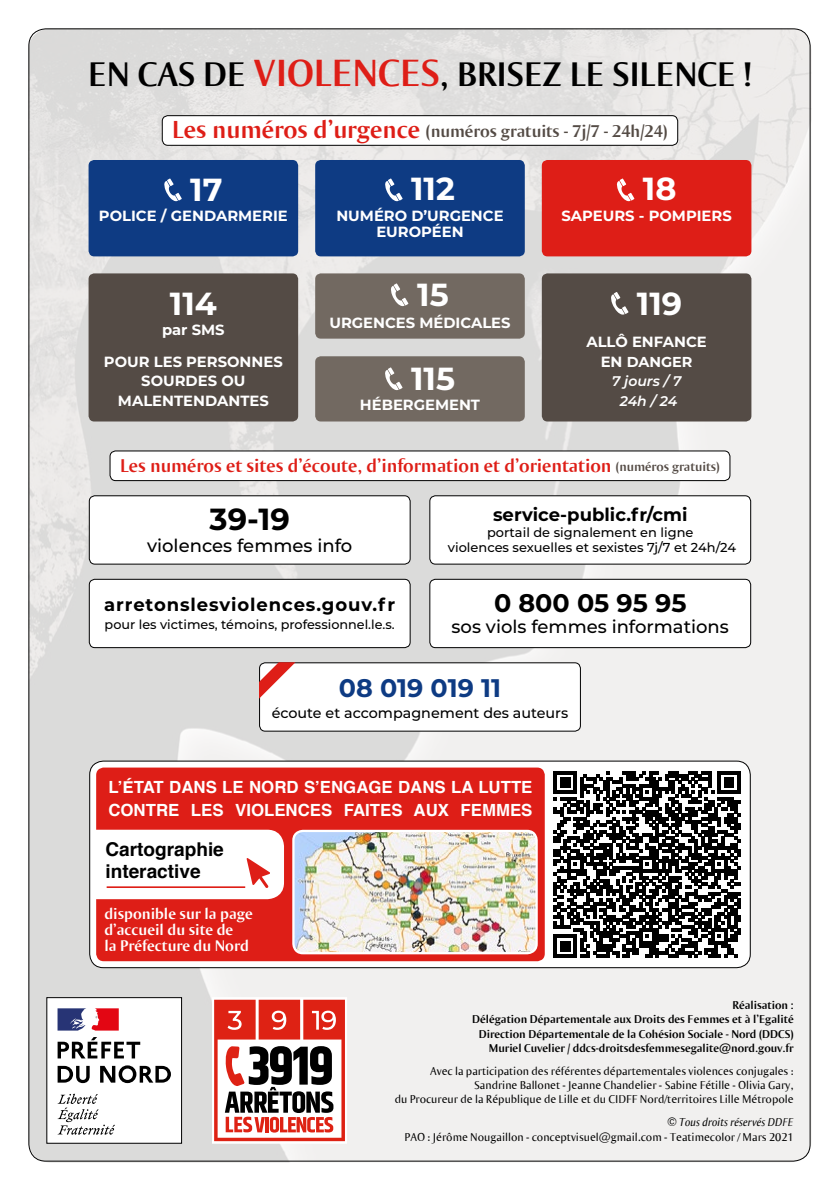
<style>
.page{position:relative;width:840px;height:1191px;background:#fff}
.page>*{position:absolute;margin:0;border:0;box-sizing:border-box;transform-origin:0 0}
.t1{font:700 36px "Ogirema";color:#000}
.t2{font:700 31.8px "Montserrat";color:#fff}
.t3{font:700 30.4px "Montserrat";color:#000}
.t4{font:700 25.4px "Montserrat";color:#0e3b83}
.t5{font:700 25.4px "Montserrat";color:#000}
.t6{font:700 19.6px "Ogirema";color:#de1e17}
.t7{font:700 19px/22.8px "Helvetica";color:#000}
.t8{font:700 18px "Ogirema";color:#544b45}
.t9{font:500 18px "Montserrat";color:#000}
.t10{font:700 18px "Montserrat";letter-spacing:.05em;color:#000}
.t11{font:700 18px "Montserrat";color:#000}
.t12{font:700 16.8px/22.4px "Helvetica";color:#fff}
.t13{font:700 16.2px/16px "Ogirema";color:#fff}
.t14{font:700 14.8px/19.8px "Montserrat";color:#fff;text-align:center}
.t15{font:500 14.4px "Montserrat";color:#000}
.t16{font:700 14.4px "Montserrat";color:#fff}
.t17{font:italic 600 14px/19.8px "Montserrat";color:#fff;text-align:center}
.t18{font:500 13px/15.6px "Montserrat";color:#000;text-align:center}
.t19{font:500 12.8px "Montserrat";color:#000}
.t20{font:12px/14.4px "Ogirema";color:#000;text-align:right}
.t21{font:700 12px/14.4px "Ogirema";color:#000;text-align:right}
.t22{font:italic 12px "Ogirema";color:#000}
.s1{font-size:40px;color:#de1e17}
.s2{font-size:26px;color:#de1e17}
.s3{font-size:14.8px}
.s4{font-size:13.6px;color:#544b45}
.s5{font-family:"Montserrat"}
</style>
<div class="page">
<img style="left:29px;top:28px;width:782px;height:1134px">
<div style="left:259px;top:663px;width:321px;height:68px;background:#fff;border-radius:6px"></div>
<div style="left:259px;top:662px;width:321px;height:69px;border:1px solid #000;border-radius:6px"></div>
<div style="left:429px;top:579px;width:321px;height:68px;background:#fff;border-radius:6px"></div>
<div style="left:429px;top:579px;width:321px;height:69px;border:1px solid #000;border-radius:6px"></div>
<div style="left:89px;top:579px;width:321px;height:68px;background:#fff;border-radius:6px"></div>
<div style="left:89px;top:579px;width:321px;height:69px;border:1px solid #000;border-radius:6px"></div>
<div style="left:429px;top:496px;width:321px;height:68px;background:#fff;border-radius:6px"></div>
<div style="left:429px;top:495px;width:321px;height:69px;border:1px solid #000;border-radius:6px"></div>
<div style="left:89px;top:496px;width:321px;height:68px;background:#fff;border-radius:6px"></div>
<div style="left:89px;top:495px;width:321px;height:69px;border:1px solid #000;border-radius:6px"></div>
<div style="left:110px;top:451px;width:619px;height:29px;background:#fff;border-radius:6px"></div>
<div style="left:109px;top:450px;width:621px;height:31px;border:1px solid #000;border-radius:6px"></div>
<div style="left:162px;top:116px;width:515px;height:29px;background:#fff;border-radius:6px"></div>
<div style="left:162px;top:115px;width:515px;height:31px;border:1px solid #000;border-radius:6px"></div>
<div style="left:88px;top:273px;width:210px;height:148px;background:#544b45;border-radius:6px"></div>
<div style="left:88px;top:160px;width:210px;height:96px;background:#0e3b83;border-radius:6px"></div>
<svg style="left:164px;top:178px;width:18px;height:23px"></svg>
<div style="left:315px;top:160px;width:209px;height:96px;background:#0e3b83;border-radius:6px"></div>
<svg style="left:385px;top:178px;width:17px;height:23px"></svg>
<div style="left:541px;top:160px;width:210px;height:96px;background:#de1e17;border-radius:6px"></div>
<svg style="left:616px;top:178px;width:18px;height:23px"></svg>
<div style="left:541px;top:273px;width:210px;height:148px;background:#544b45;border-radius:6px"></div>
<svg style="left:611px;top:292px;width:17px;height:22px"></svg>
<div style="left:315px;top:273px;width:209px;height:66px;background:#726961;border-radius:6px"></div>
<svg style="left:391px;top:284px;width:17px;height:22px"></svg>
<div style="left:315px;top:356px;width:209px;height:65px;background:#726961;border-radius:6px"></div>
<svg style="left:385px;top:367px;width:17px;height:23px"></svg>
<div style="left:90px;top:761px;width:659px;height:206px;background:#fff;border-radius:14px"></div>
<div style="left:89px;top:760px;width:661px;height:208px;border:1px solid #000;border-radius:14px"></div>
<div style="left:96px;top:767px;width:448px;height:194px;background:#de1e17;border-radius:8px"></div>
<svg style="left:553px;top:771px;width:187px;height:186px"></svg>
<svg style="left:96px;top:829px;width:188px;height:70px;background:#fdf1f1"></svg>
<img style="left:295px;top:832px;width:241px;height:121px">
<div style="left:292px;top:829px;width:245px;height:125px;border:2px solid #fff;border-radius:10px"></div>
<div style="left:212px;top:997px;width:135px;height:146px;background:#fff;border:2px solid #fff"></div>
<svg style="left:214px;top:999px;width:131px;height:142px"></svg>
<div style="left:47px;top:998px;width:134px;height:145px;background:#fff"></div>
<svg style="left:58px;top:1037px;width:82px;height:21px"></svg>
<svg style="left:58px;top:1065px;width:32px;height:18px"></svg>
<svg style="left:100px;top:1065px;width:71px;height:18px"></svg>
<svg style="left:58px;top:1093px;width:57px;height:41px"></svg>
<svg style="left:57px;top:1008px;width:29px;height:22px"></svg>
<svg style="left:92px;top:1008px;width:27px;height:22px"></svg>
<div style="left:46px;top:997px;width:136px;height:146px;border:1px solid #000"></div>
<svg style="left:259px;top:662px;width:36px;height:36px"></svg>
<h1 class="t1" style="left:88px;top:52px;width:664px">EN CAS DE <span class="s1">VIOLENCES</span>, BRISEZ LE SILENCE !</h1>
<h3 class="t8" style="left:172px;top:119px;width:496px"><span class="s2">Les numéros d’urgence</span> (numéros gratuits - 7j/7 - 24h/24)</h3>
<h2 class="t2" style="left:190px;top:167px;width:34px">17</h2>
<h2 class="t2" style="left:411px;top:166px;width:45px">112</h2>
<h2 class="t2" style="left:642px;top:166px;width:35px">18</h2>
<p class="t14" style="left:99px;top:205px;width:190px">POLICE / GENDARMERIE</p>
<p class="t14" style="left:336px;top:207px;width:169px;line-height:16px">NUMÉRO D’URGENCE<br>EUROPÉEN</p>
<p class="t14" style="left:561px;top:205px;width:172px">SAPEURS - POMPIERS</p>
<h2 class="t2" style="left:170px;top:280px;width:48px">114</h2>
<p class="t14" style="left:162px;top:319px;width:64px">par SMS</p>
<p class="t14" style="left:104px;top:351px;width:180px">POUR LES PERSONNES<br>SOURDES OU<br>MALENTENDANTES</p>
<h2 class="t2" style="left:417px;top:272px;width:33px">15</h2>
<p class="t14" style="left:329px;top:312px;width:182px">URGENCES MÉDICALES</p>
<h2 class="t2" style="left:411px;top:356px;width:45px">115</h2>
<p class="t14" style="left:359px;top:394px;width:122px">HÉBERGEMENT</p>
<h2 class="t2" style="left:636px;top:280px;width:47px">119</h2>
<p class="t14" style="left:586px;top:331px;width:122px">ALLÔ ENFANCE</p>
<p class="t16" style="left:600px;top:351px;width:93px"><span class="s3">EN</span> DANGER</p>
<p class="t17" style="left:611px;top:371px;width:71px">7 jours / 7<br>24h / 24</p>
<h3 class="t6" style="left:120px;top:453px;width:601px">Les numéros et sites d’écoute, d’information et d’orientation <span class="s4">(numéros gratuits)</span></h3>
<h3 class="t3" style="left:209px;top:497px;width:82px">39-19</h3>
<h3 class="t9" style="left:147px;top:532px;width:207px">violences femmes info</h3>
<h3 class="t10" style="left:104px;top:592px;width:292px">arretonslesviolences.gouv.fr</h3>
<p class="t19" style="left:104px;top:616px;width:291px">pour les victimes, témoins, professionnel.le.s.</p>
<h3 class="t11" style="left:493px;top:502px;width:196px">service-public.fr/cmi</h3>
<p class="t18" style="left:447px;top:524px;width:289px">portail de signalement en ligne<br>violences sexuelles et sexistes 7j/7 et 24h/24</p>
<h3 class="t5" style="left:493px;top:585px;width:194px">0 800 05 95 95</h3>
<h3 class="t9" style="left:451px;top:614px;width:279px">sos viols femmes informations</h3>
<h3 class="t4" style="left:339px;top:669px;width:163px">08 019 019 11</h3>
<p class="t15" style="left:271px;top:702px;width:298px">écoute et accompagnement des auteurs</p>
<h3 class="t12" style="left:108px;top:776px;width:425px">L’<span class="s5">É</span>TAT DANS LE NORD S’ENGAGE DANS LA LUTTE<br>CONTRE LES VIOLENCES FAITES AUX FEMMES</h3>
<h3 class="t7" style="left:105px;top:837px;width:120px">Cartographie interactive</h3>
<h3 class="t13" style="left:104px;top:905px;width:150px">disponible sur la page d’accueil du site de<br>la Préfecture du Nord</h3>
<p class="t21" style="left:472px;top:997px;width:323px">Réalisation :<br>Délégation Départementale aux Droits des Femmes et à l’Egalité Direction Départementale de la Cohésion Sociale - Nord (DDCS)<br>Muriel Cuvelier / ddcs-droitsdesfemmesegalite@nord.gouv.fr</p>
<p class="t20" style="left:394px;top:1063px;width:400px">Avec la participation des référentes départementales violences conjugales :<br>Sandrine Ballonet - Jeanne Chandelier - Sabine Fétille - Olivia Gary,<br>du Procureur de la République de Lille et du CIDFF Nord/territoires Lille Métropole</p>
<p class="t22" style="left:666px;top:1114px;width:128px">© Tous droits réservés DDFE</p>
<p class="t20" style="left:404px;top:1129px;width:390px">PAO : Jérôme Nougaillon - conceptvisuel@gmail.com - Teatimecolor / Mars 2021</p>
</div>
